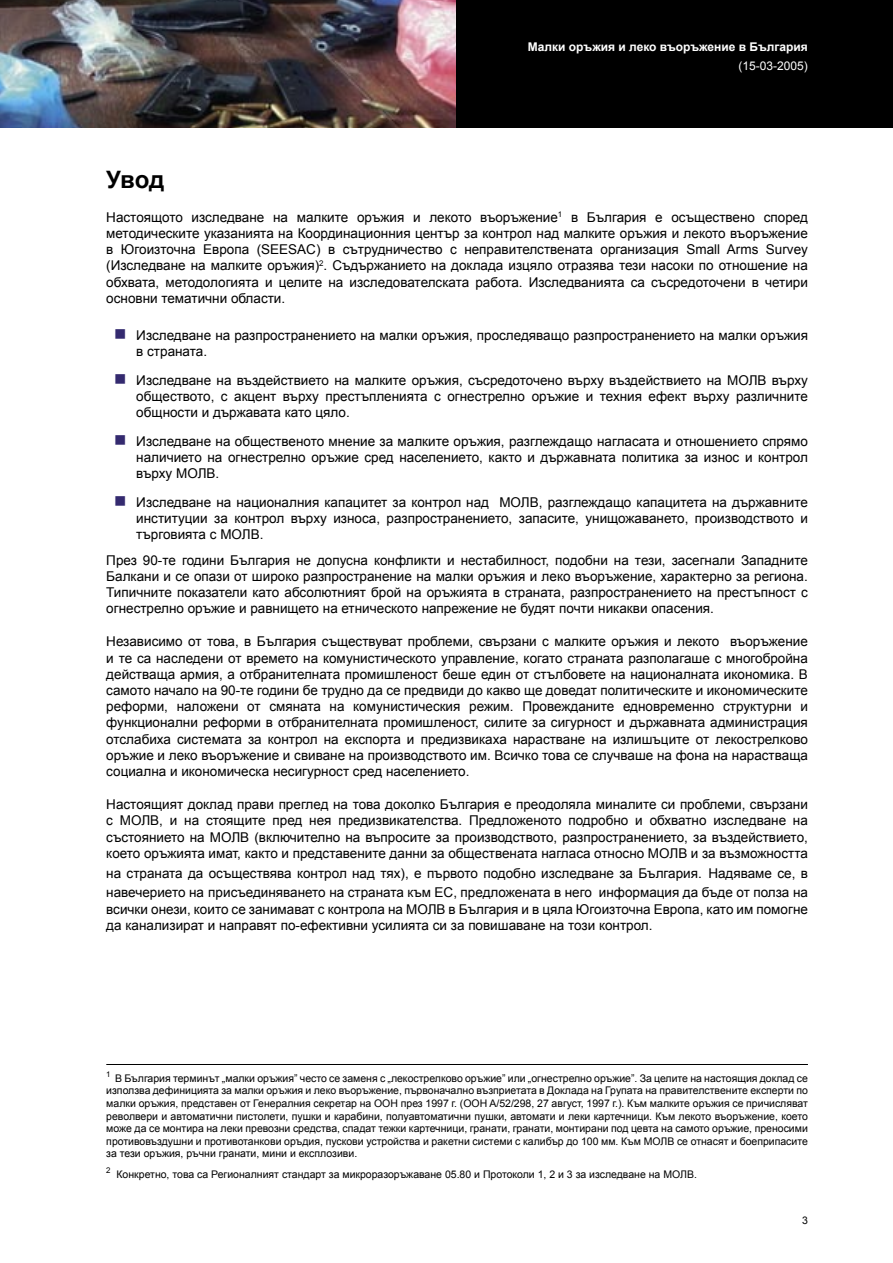
<style>
.page{position:relative;width:893px;height:1263px;background:#fff}
.page>*{position:absolute;margin:0;border:0;box-sizing:border-box;transform-origin:0 0}
.t1{font:700 24px "Arial";color:#000}
.t2{font:13.5px/16.2px "Arial";color:#000;text-align:justify}
.t3{font:700 12px "Arial";color:#fff}
.t4{font:12px "Arial";color:#fff}
.t5{font:10.5px/12.6px "Arial";color:#000;text-align:justify}
.s1{color:#342a6f}
</style>
<div class="page">
<div style="left:448px;top:0;width:445px;height:128px;background:#000"></div>
<img style="left:0;top:0;width:456px;height:128px">
<hr style="left:106px;top:1064px;width:702px;height:1px;background:#000">
<p class="t3" style="left:528px;top:39px;width:282px">Малки оръжия и леко въоръжение в България</p>
<p class="t4" style="left:738px;top:58px;width:71px">(15-03-2005)</p>
<h1 class="t1" style="left:106px;top:163px;width:60px">Увод</h1>
<p class="t2" style="left:106px;top:209px;width:703px">Настоящото изследване на малките оръжия и лекото въоръжение<sup>1</sup> в България е осъществено според методическите указанията на Координационния център за контрол над малките оръжия и лекото въоръжение в Югоизточна Европа (SEESAC) в сътрудничество с неправителствената организация Small Arms Survey (Изследване на малките оръжия)<sup>2</sup>. Съдържанието на доклада изцяло отразява тези насоки по отношение на обхвата, методологията и целите на изследователската работа. Изследванията са съсредоточени в четири основни тематични области.</p>
<p class="t2" style="left:136px;top:327px;width:673px;text-indent:-22px"><span class="s1">■</span> Изследване на разпространението на малки оръжия, проследяващо разпространението на малки оръжия в страната.</p>
<p class="t2" style="left:136px;top:372px;width:673px;text-indent:-22px"><span class="s1">■</span> Изследване на въздействието на малките оръжия, съсредоточено върху въздействието на МОЛВ върху обществото, с акцент върху престъпленията с огнестрелно оръжие и техния ефект върху различните общности и държавата като цяло.</p>
<p class="t2" style="left:136px;top:433px;width:673px;text-indent:-22px"><span class="s1">■</span> Изследване на общественото мнение за малките оръжия, разглеждащо нагласата и отношението спрямо наличието на огнестрелно оръжие сред населението, както и държавната политика за износ и контрол върху МОЛВ.</p>
<p class="t2" style="left:136px;top:494px;width:673px;text-indent:-22px"><span class="s1">■</span> Изследване на националния капацитет за контрол над МОЛВ, разглеждащо капацитета на държавните институции за контрол върху износа, разпространението, запасите, унищожаването, производството и търговията с МОЛВ.</p>
<p class="t2" style="left:106px;top:552px;width:703px">През 90-те години България не допусна конфликти и нестабилност, подобни на тези, засегнали Западните Балкани и се опази от широко разпространение на малки оръжия и леко въоръжение, характерно за региона.<br>Типичните показатели като абсолютният брой на оръжията в страната, разпространението на престъпност с огнестрелно оръжие и равнището на етническото напрежение не будят почти никакви опасения.</p>
<p class="t2" style="left:106px;top:634px;width:703px">Независимо от това, в България съществуват проблеми, свързани с малките оръжия и лекото въоръжение и те са наследени от времето на комунистическото управление, когато страната разполагаше с многобройна действаща армия, а отбранителната промишленост беше един от стълбовете на националната икономика. В самото начало на 90-те години бе трудно да се предвиди до какво ще доведат политическите и икономическите реформи, наложени от смяната на комунистическия режим. Провежданите едновременно структурни и функционални реформи в отбранителната промишленост, силите за сигурност и държавната администрация отслабиха системата за контрол на експорта и предизвикаха нарастване на излишъците от лекострелково оръжие и леко въоръжение и свиване на производството им. Всичко това се случваше на фона на нарастваща социална и икономическа несигурност сред населението.</p>
<p class="t2" style="left:106px;top:796px;width:703px">Настоящият доклад прави преглед на това доколко България е преодоляла миналите си проблеми, свързани с МОЛВ, и на стоящите пред нея предизвикателства. Предложеното подробно и обхватно изследване на състоянието на МОЛВ (включително на въпросите за производството, разпространението, за въздействието, което оръжията имат, както и представените данни за обществената нагласа относно МОЛВ и за възможността</p>
<p class="t2" style="left:106px;top:863px;width:703px;line-height:19.8px">на страната да осъществява контрол над тях), е първото подобно изследване за България. Надяваме се, в навечерието на присъединяването на страната към ЕС, предложената в него информация да бъде от полза на</p>
<p class="t2" style="left:106px;top:901px;width:703px">всички онези, които се занимават с контрола на МОЛВ в България и в цяла Югоизточна Европа, като им помогне да канализират и направят по-ефективни усилията си за повишаване на този контрол.</p>
<p class="t5" style="left:106px;top:1072px;width:703px"><sup>1</sup> В България терминът „малки оръжия” често се заменя с „лекострелково оръжие” или „огнестрелно оръжие”. За целите на настоящия доклад се използва дефиницията за малки оръжия и леко въоръжение, първоначално възприетата в Доклада на Групата на правителствените експерти по малки оръжия, представен от Генералния секретар на ООН през 1997 г. (ООН A/52/298, 27 август, 1997 г.). Към малките оръжия се причисляват револвери и автоматични пистолети, пушки и карабини, полуавтоматични пушки, автомати и леки картечници. Към лекото въоръжение, което може да се монтира на леки превозни средства, спадат тежки картечници, гранати, гранати, монтирани под цевта на самото оръжие, преносими противовъздушни и противотанкови оръдия, пускови устройства и ракетни системи с калибър до 100 мм. Към МОЛВ се отнасят и боеприпасите за тези оръжия, ръчни гранати, мини и експлозиви.</p>
<p class="t5" style="left:106px;top:1168px;width:592px"><sup>2</sup> Конкретно, това са Регионалният стандарт за микроразоръжаване 05.80 и Протоколи 1, 2 и 3 за изследване на МОЛВ.</p>
<p class="t5" style="left:802px;top:1214px;width:7px">3</p>
</div>
